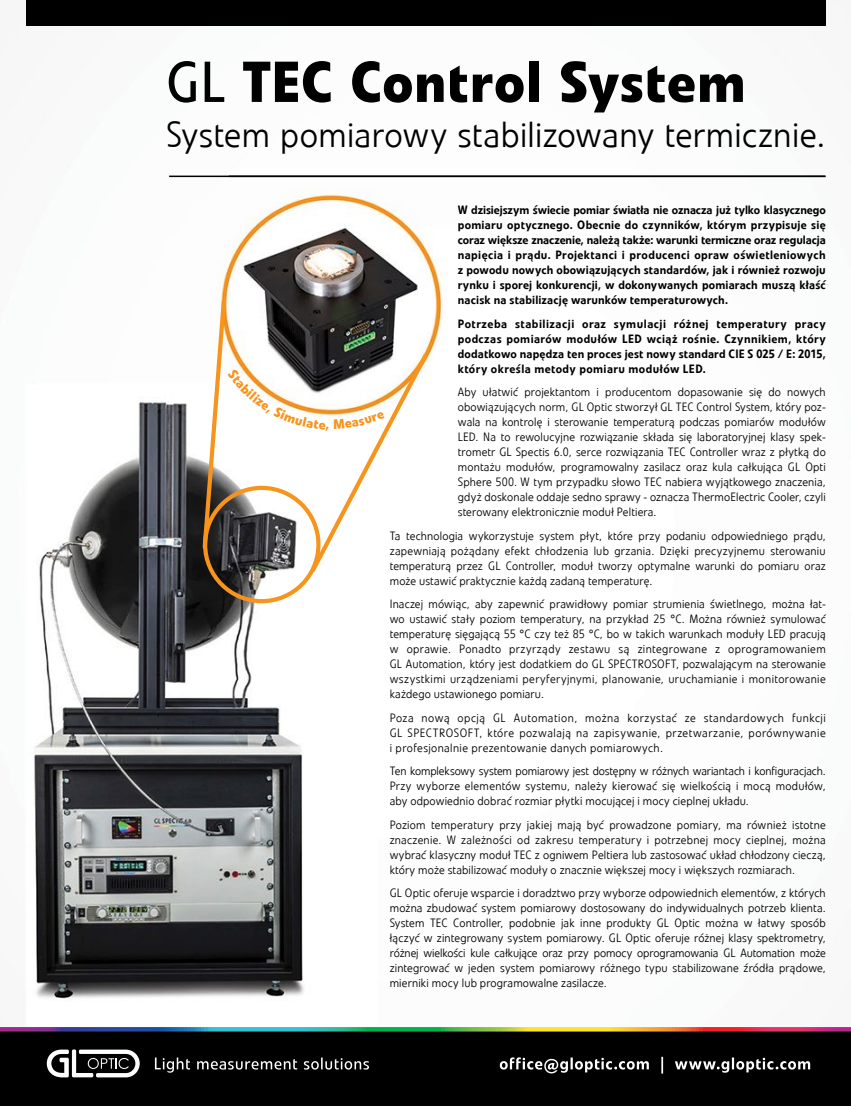
<style>
.page{position:relative;width:851px;height:1106px;background:#fff}
.page>*{position:absolute;margin:0;border:0;box-sizing:border-box;transform-origin:0 0}
.t1{font:700 57px "Veto Com";letter-spacing:.015em;color:#000}
.t2{font:300 36px "Veto Com";letter-spacing:.01em;color:#000}
.t3{font:300 12px/15px "Veto Com";letter-spacing:.015em;color:#000;text-align:justify}
.t4{font:500 12px/15px "Veto Com";letter-spacing:.015em;color:#000;text-align:justify}
.s1{font-weight:400}
</style>
<div class="page">
<img style="left:34px;top:0;width:792px;height:999px">
<div style="left:0;top:1029px;width:850px;height:77px;background:#000"></div>
<svg style="left:0;top:1027px;width:850px;height:4px;background:#838872"></svg>
<svg style="left:47px;top:1049px;width:93px;height:28px"></svg>
<svg style="left:155px;top:1057px;width:214px;height:15px"></svg>
<svg style="left:499px;top:1056px;width:311px;height:17px"></svg>
<div style="left:26px;top:0;width:799px;height:26px;background:#000"></div>
<hr style="left:169px;top:176px;width:656px;height:1px;background:#000">
<svg style="left:200px;top:297px;width:231px;height:278px"></svg>
<h1 class="t1" style="left:166px;top:46px;width:581px"><span class="s1">GL</span> TEC Control System</h1>
<h2 class="t2" style="left:166px;top:113px;width:660px">System pomiarowy stabilizowany termicznie.</h2>
<p class="t4" style="left:458px;top:202px;width:369px">W dzisiejszym świecie pomiar światła nie oznacza już tylko klasycznego pomiaru optycznego. Obecnie do czynników, którym przypisuje się coraz większe znaczenie, należą także: warunki termiczne oraz regulacja napięcia i prądu. Projektanci i producenci opraw oświetleniowych z powodu nowych obowiązujących standardów, jak i również rozwoju rynku i sporej konkurencji, w dokonywanych pomiarach muszą kłaść nacisk na stabilizację warunków temperaturowych.</p>
<p class="t4" style="left:458px;top:316px;width:369px">Potrzeba stabilizacji oraz symulacji różnej temperatury pracy podczas pomiarów modułów LED wciąż rośnie. Czynnikiem, który dodatkowo napędza ten proces jest nowy standard CIE S 025 / E: 2015, który określa metody pomiaru modułów LED.</p>
<p class="t3" style="left:458px;top:384px;width:369px">Aby ułatwić projektantom i producentom dopasowanie się do nowych obowiązujących norm, GL Optic stworzył GL TEC Control System, który poz&shy;wala na kontrolę i sterowanie temperaturą podczas pomiarów modułów LED. Na to rewolucyjne rozwiązanie składa się laboratoryjnej klasy spek&shy;trometr GL Spectis 6.0, serce rozwiązania TEC Controller wraz z płytką do montażu modułów, programowalny zasilacz oraz kula całkująca GL Opti Sphere 500. W tym przypadku słowo TEC nabiera wyjątkowego znaczenia, gdyż doskonale oddaje sedno sprawy - oznacza ThermoElectric Cooler, czyli sterowany elektronicznie moduł Peltiera.</p>
<p class="t3" style="left:389px;top:528px;width:437px">Ta technologia wykorzystuje system płyt, które przy podaniu odpowiedniego prądu, zapewniają pożądany efekt chłodzenia lub grzania. Dzięki precyzyjnemu sterowaniu temperaturą przez GL Controller, moduł tworzy optymalne warunki do pomiaru oraz może ustawić praktycznie każdą zadaną temperaturę.</p>
<p class="t3" style="left:389px;top:596px;width:437px">Inaczej mówiąc, aby zapewnić prawidłowy pomiar strumienia świetlnego, można łat&shy;wo ustawić stały poziom temperatury, na przykład 25 °C. Można również symulować temperaturę sięgającą 55 °C czy też 85 °C, bo w takich warunkach moduły LED pracują w oprawie. Ponadto przyrządy zestawu są zintegrowane z oprogramowaniem GL Automation, który jest dodatkiem do GL SPECTROSOFT, pozwalającym na sterowanie wszystkimi urządzeniami peryferyjnymi, planowanie, uruchamianie i monitorowanie każdego ustawionego pomiaru.</p>
<p class="t3" style="left:389px;top:710px;width:437px">Poza nową opcją GL Automation, można korzystać ze standardowych funkcji GL SPECTROSOFT, które pozwalają na zapisywanie, przetwarzanie, porównywanie i profesjonalnie prezentowanie danych pomiarowych.</p>
<p class="t3" style="left:389px;top:763px;width:437px">Ten kompleksowy system pomiarowy jest dostępny w różnych wariantach i konfiguracjach.<br>Przy wyborze elementów systemu, należy kierować się wielkością i mocą modułów, aby odpowiednio dobrać rozmiar płytki mocującej i mocy cieplnej układu.</p>
<p class="t3" style="left:389px;top:817px;width:437px">Poziom temperatury przy jakiej mają być prowadzone pomiary, ma również istotne znaczenie. W zależności od zakresu temperatury i potrzebnej mocy cieplnej, można wybrać klasyczny moduł TEC z ogniwem Peltiera lub zastosować układ chłodzony cieczą, który może stabilizować moduły o znacznie większej mocy i większych rozmiarach.</p>
<p class="t3" style="left:389px;top:885px;width:437px">GL Optic oferuje wsparcie i doradztwo przy wyborze odpowiednich elementów, z których można zbudować system pomiarowy dostosowany do indywidualnych potrzeb klienta.<br>System TEC Controller, podobnie jak inne produkty GL Optic można w łatwy sposób łączyć w zintegrowany system pomiarowy. GL Optic oferuje różnej klasy spektrometry, różnej wielkości kule całkujące oraz przy pomocy oprogramowania GL Automation może zintegrować w jeden system pomiarowy różnego typu stabilizowane źródła prądowe, mierniki mocy lub programowalne zasilacze.</p>
</div>
